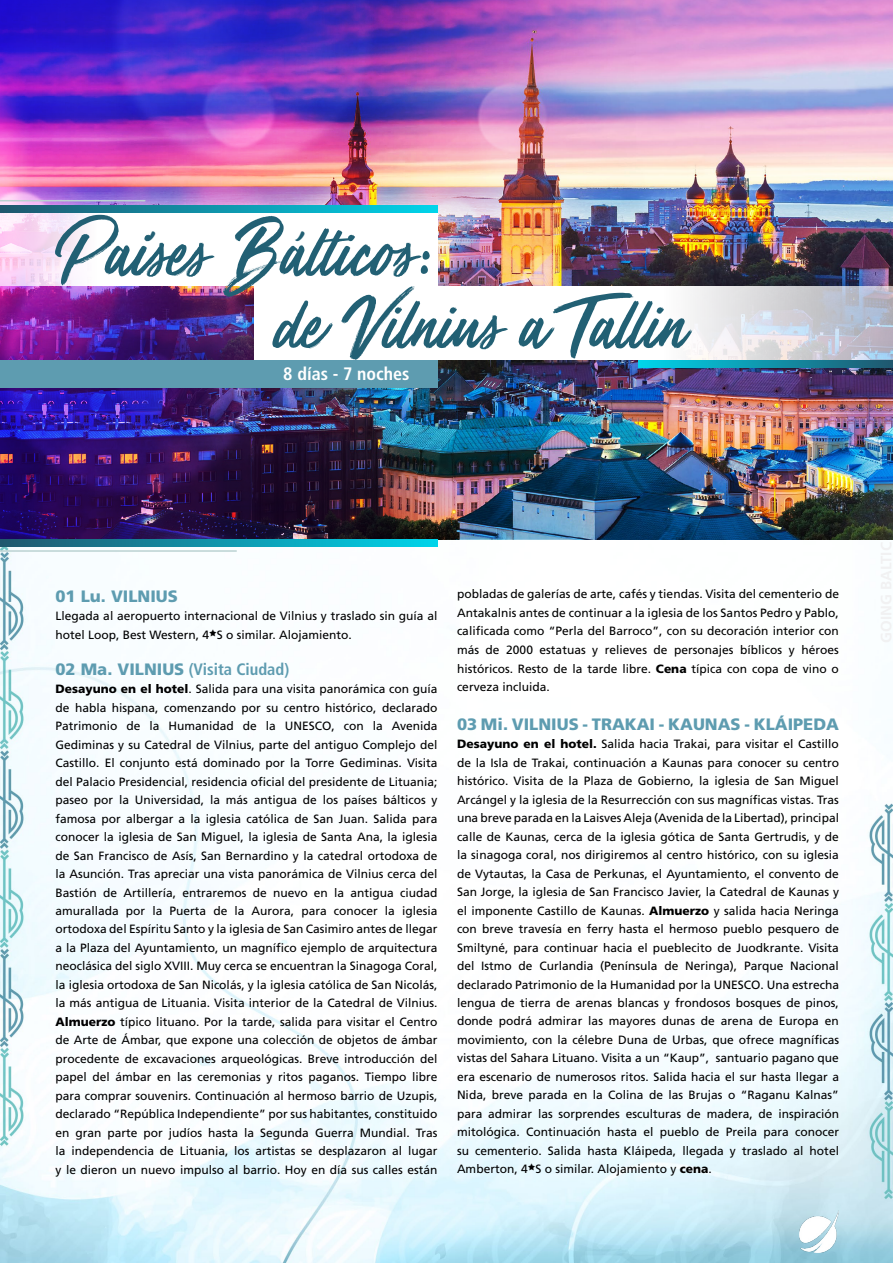
<style>
.page{position:relative;width:893px;height:1263px;background:#fff}
.page>*{position:absolute;margin:0;border:0;box-sizing:border-box;transform-origin:0 0}
.t1{font:75px "Mega Fresh";color:#226074}
.t2{font:33px "Amarillo";color:#226074}
.t3{font:700 condensed 18px "Frutiger";color:#fff}
.t4{font:900 16.5px "Frutiger";color:#5e9cb0}
.t5{font:700 condensed 16.5px "Frutiger";color:#5e9cb0}
.t6{font:12px/18.5px "Frutiger";color:#000;text-align:justify}
.s1{font-weight:900;font-stretch:normal}
.s2{font-weight:900}
</style>
<div class="page">
<img style="left:0;top:539px;width:893px;height:724px">
<img style="left:800px;top:1210px;width:39px;height:43px">
<img style="left:695px;top:0;width:198px;height:539px">
<svg style="left:0;top:539px;width:437px;height:7px;background:#1095ab"></svg>
<hr style="left:0;top:550px;width:237px;height:2px;background:#bbd2d2">
<img style="left:519px;top:0;width:176px;height:539px">
<img style="left:0;top:0;width:519px;height:539px">
<div style="left:0;top:360px;width:437px;height:28px;background:#5e9cb0"></div>
<svg style="left:0;top:212px;width:437px;height:74px"></svg>
<svg style="left:255px;top:286px;width:638px;height:74px"></svg>
<svg style="left:0;top:205px;width:437px;height:7px;background:#1095ab"></svg>
<svg style="left:638px;top:360px;width:255px;height:7px;background:#0f95ac"></svg>
<hr style="left:0;top:200px;width:145px;height:1px;background:#bbd2d2">
<h1 class="t1" style="left:59px;top:213px;width:373px">Paises Balticos<sub>:</sub></h1>
<h2 class="t2" style="left:146px;top:237px;width:11px">´</h2>
<h2 class="t2" style="left:295px;top:237px;width:11px">´</h2>
<h1 class="t1" style="left:275px;top:286px;width:413px">de Vilnius a Tallin</h1>
<h3 class="t3" style="left:283px;top:364px;width:128px">8 días - 7 noches</h3>
<h3 class="t4" style="left:56px;top:586px;width:124px">01 Lu. VILNIUS</h3>
<p class="t6" style="left:56px;top:607px;width:383px">Llegada al aeropuerto internacional de Vilnius y traslado sin guía al hotel Loop, Best Western, 4<sup>a</sup>S o similar. Alojamiento.</p>
<h3 class="t5" style="left:56px;top:659px;width:235px"><span class="s1">02 Ma. VILNIUS</span> (Visita Ciudad)</h3>
<p class="t6" style="left:56px;top:680px;width:384px"><span class="s2">Desayuno en el hotel</span>. Salida para una visita panorámica con guía de habla hispana, comenzando por su centro histórico, declarado Patrimonio de la Humanidad de la UNESCO, con la Avenida Gediminas y su Catedral de Vilnius, parte del antiguo Complejo del Castillo. El conjunto está dominado por la Torre Gediminas. Visita del Palacio Presidencial, residencia oficial del presidente de Lituania; paseo por la Universidad, la más antigua de los países bálticos y famosa por albergar a la iglesia católica de San Juan. Salida para conocer la iglesia de San Miguel, la iglesia de Santa Ana, la iglesia de San Francisco de Asís, San Bernardino y la catedral ortodoxa de la Asunción. Tras apreciar una vista panorámica de Vilnius cerca del Bastión de Artillería, entraremos de nuevo en la antigua ciudad amurallada por la Puerta de la Aurora, para conocer la iglesia ortodoxa del Espíritu Santo y la iglesia de San Casimiro antes de llegar a la Plaza del Ayuntamiento, un magnífico ejemplo de arquitectura neoclásica del siglo XVIII. Muy cerca se encuentran la Sinagoga Coral, la iglesia ortodoxa de San Nicolás, y la iglesia católica de San Nicolás, la más antigua de Lituania. Visita interior de la Catedral de Vilnius.<br><span class="s2">Almuerzo</span> típico lituano. Por la tarde, salida para visitar el Centro de Arte de Ámbar, que expone una colección de objetos de ámbar procedente de excavaciones arqueológicas. Breve introducción del papel del ámbar en las ceremonias y ritos paganos. Tiempo libre para comprar souvenirs. Continuación al hermoso barrio de Uzupis, declarado “República Independiente” por sus habitantes, constituido en gran parte por judíos hasta la Segunda Guerra Mundial. Tras la independencia de Lituania, los artistas se desplazaron al lugar y le dieron un nuevo impulso al barrio. Hoy en día sus calles están</p>
<p class="t6" style="left:457px;top:585px;width:383px">pobladas de galerías de arte, cafés y tiendas. Visita del cementerio de Antakalnis antes de continuar a la iglesia de los Santos Pedro y Pablo, calificada como “Perla del Barroco”, con su decoración interior con más de 2000 estatuas y relieves de personajes bíblicos y héroes históricos. Resto de la tarde libre. <span class="s2">Cena</span> típica con copa de vino o cerveza incluida.</p>
<h3 class="t4" style="left:457px;top:714px;width:384px">03 Mi. VILNIUS - TRAKAI - KAUNAS - KLÁIPEDA</h3>
<p class="t6" style="left:457px;top:735px;width:383px"><span class="s2">Desayuno en el hotel.</span> Salida hacia Trakai, para visitar el Castillo de la Isla de Trakai, continuación a Kaunas para conocer su centro histórico. Visita de la Plaza de Gobierno, la iglesia de San Miguel Arcángel y la iglesia de la Resurrección con sus magníficas vistas. Tras una breve parada en la Laisves Aleja (Avenida de la Libertad), principal calle de Kaunas, cerca de la iglesia gótica de Santa Gertrudis, y de la sinagoga coral, nos dirigiremos al centro histórico, con su iglesia de Vytautas, la Casa de Perkunas, el Ayuntamiento, el convento de San Jorge, la iglesia de San Francisco Javier, la Catedral de Kaunas y el imponente Castillo de Kaunas. <span class="s2">Almuerzo</span> y salida hacia Neringa con breve travesía en ferry hasta el hermoso pueblo pesquero de Smiltyné, para continuar hacia el pueblecito de Juodkrante. Visita del Istmo de Curlandia (Península de Neringa), Parque Nacional declarado Patrimonio de la Humanidad por la UNESCO. Una estrecha lengua de tierra de arenas blancas y frondosos bosques de pinos, donde podrá admirar las mayores dunas de arena de Europa en movimiento, con la célebre Duna de Urbas, que ofrece magníficas vistas del Sahara Lituano. Visita a un “Kaup”, santuario pagano que era escenario de numerosos ritos. Salida hacia el sur hasta llegar a Nida, breve parada en la Colina de las Brujas o “Raganu Kalnas” para admirar las sorprendes esculturas de madera, de inspiración mitológica. Continuación hasta el pueblo de Preila para conocer su cementerio. Salida hasta Kláipeda, llegada y traslado al hotel Amberton, 4<sup>a</sup>S o similar. Alojamiento y <span class="s2">cena</span>.</p>
</div>
